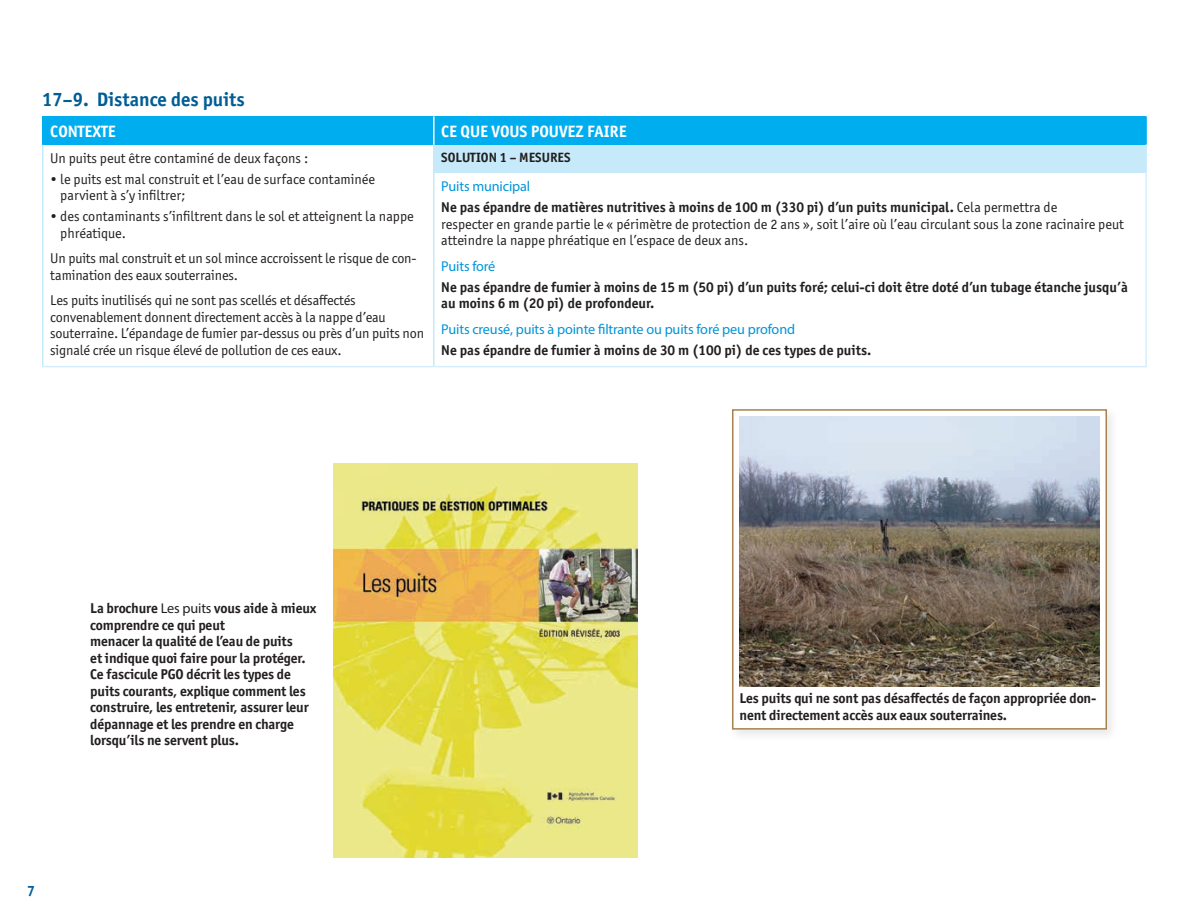
<style>
.page{position:relative;width:1188px;height:918px;background:#fff}
.page>*{position:absolute;margin:0;border:0;box-sizing:border-box;transform-origin:0 0}
.t1{font:700 19.5px "Officina Sans ITC Pro";color:#005d95}
.t2{font:700 16.5px "Officina Sans ITC Pro";color:#fff}
.t3{font:700 15px "Officina Sans ITC Pro";color:#005d95}
.t4{font:14.25px/16.5px "Officina Sans ITC Pro";color:#231f20}
.t5{font:700 14.25px/16.5px "Officina Sans ITC Pro";letter-spacing:-.01em;color:#231f20}
.t6{font:14.25px "Myriad Pro";letter-spacing:-.01em;color:#0095d9}
.t7{font:700 13.5px "Officina Sans ITC Pro";color:#231f20}
.s1{font-weight:700}
.s2{font-family:"Myriad Pro";font-weight:400}
</style>
<div class="page">
<div style="left:43px;top:116px;width:391px;height:29px;background:#00aeef"></div>
<div style="left:434px;top:116px;width:712px;height:29px;background:#00aeef"></div>
<div style="left:434px;top:145px;width:712px;height:27px;background:#c6eafa"></div>
<hr style="left:42px;top:145px;width:2px;height:27px;background:#c6eafa">
<hr style="left:42px;top:172px;width:2px;height:194px;background:#c6eafa">
<hr style="left:433px;top:172px;width:2px;height:194px;background:#c6eafa">
<hr style="left:433px;top:116px;width:2px;height:29px;background:#fff">
<hr style="left:1145px;top:172px;width:2px;height:194px;background:#d4effb">
<hr style="left:1145px;top:116px;width:2px;height:29px;background:#00aeef">
<hr style="left:433px;top:145px;width:2px;height:27px;background:#c6eafa">
<hr style="left:1145px;top:145px;width:2px;height:27px;background:#c6eafa">
<hr style="left:42px;top:366px;width:392px;height:1px;background:#d4effb">
<hr style="left:434px;top:366px;width:713px;height:1px;background:#d4effb">
<hr style="left:42px;top:116px;width:2px;height:29px;background:#00aeef">
<div style="left:728px;top:405px;width:392px;height:337px;background:#231f20;opacity:.1"></div>
<div style="left:732px;top:409px;width:375px;height:321px;background:#fff;border:2px solid #a68351"></div>
<img style="left:740px;top:417px;width:359px;height:270px">
<img style="left:333px;top:463px;width:304px;height:394px">
<h1 class="t1" style="left:42px;top:87px;width:204px">17–9. Distance des puits</h1>
<p class="t2" style="left:50px;top:121px;width:67px">CONTEXTE</p>
<p class="t2" style="left:441px;top:121px;width:187px">CE QUE VOUS POUVEZ FAIRE</p>
<p class="t4" style="left:50px;top:149px;width:259px">Un puits peut être contaminé de deux façons :</p>
<p class="t4" style="left:60px;top:170px;width:316px;text-indent:-10px">• le puits est mal construit et l’eau de surface contaminée parvient à s’y infiltrer;</p>
<p class="t4" style="left:60px;top:208px;width:355px;text-indent:-10px">• des contaminants s’infiltrent dans le sol et atteignent la nappe phréatique.</p>
<p class="t4" style="left:50px;top:250px;width:368px">Un puits mal construit et un sol mince accroissent le risque de con&shy;tamination des eaux souterraines.</p>
<p class="t4" style="left:50px;top:292px;width:376px">Les puits inutilisés qui ne sont pas scellés et désaffectés convenablement donnent directement accès à la nappe d’eau souterraine. L’épandage de fumier par-dessus ou près d’un puits non signalé crée un risque élevé de pollution de ces eaux.</p>
<p class="t7" style="left:441px;top:149px;width:131px">SOLUTION 1 – MESURES</p>
<p class="t6" style="left:441px;top:178px;width:90px">Puits municipal</p>
<p class="t4" style="left:441px;top:199px;width:684px"><span class="s1">Ne pas épandre de matières nutritives à moins de 100 m (330 pi) d’un puits municipal.</span> Cela permettra de<br>respecter en grande partie le « périmètre de protection de 2 ans », soit l’aire où l’eau circulant sous la zone racinaire peut atteindre la nappe phréatique en l’espace de deux ans.</p>
<p class="t6" style="left:441px;top:257px;width:56px">Puits foré</p>
<p class="t5" style="left:441px;top:278px;width:688px">Ne pas épandre de fumier à moins de 15 m (50 pi) d’un puits foré; celui-ci doit être doté d’un tubage étanche jusqu’à au moins 6 m (20 pi) de profondeur.</p>
<p class="t6" style="left:441px;top:320px;width:355px">Puits creusé, puits à pointe filtrante ou puits foré peu profond</p>
<p class="t5" style="left:441px;top:341px;width:431px">Ne pas épandre de fumier à moins de 30 m (100 pi) de ces types de puits.</p>
<p class="t3" style="left:27px;top:882px;width:10px">7</p>
<p class="t5" style="left:90px;top:600px;width:228px">La brochure <span class="s2">Les puits</span> vous aide à mieux comprendre ce qui peut<br>menacer la qualité de l’eau de puits<br>et indique quoi faire pour la protéger.<br>Ce fascicule PGO décrit les types de puits courants, explique comment les construire, les entretenir, assurer leur dépannage et les prendre en charge lorsqu’ils ne servent plus.</p>
<p class="t5" style="left:740px;top:690px;width:358px">Les puits qui ne sont pas désaffectés de façon appropriée don&shy;nent directement accès aux eaux souterraines.</p>
</div>
